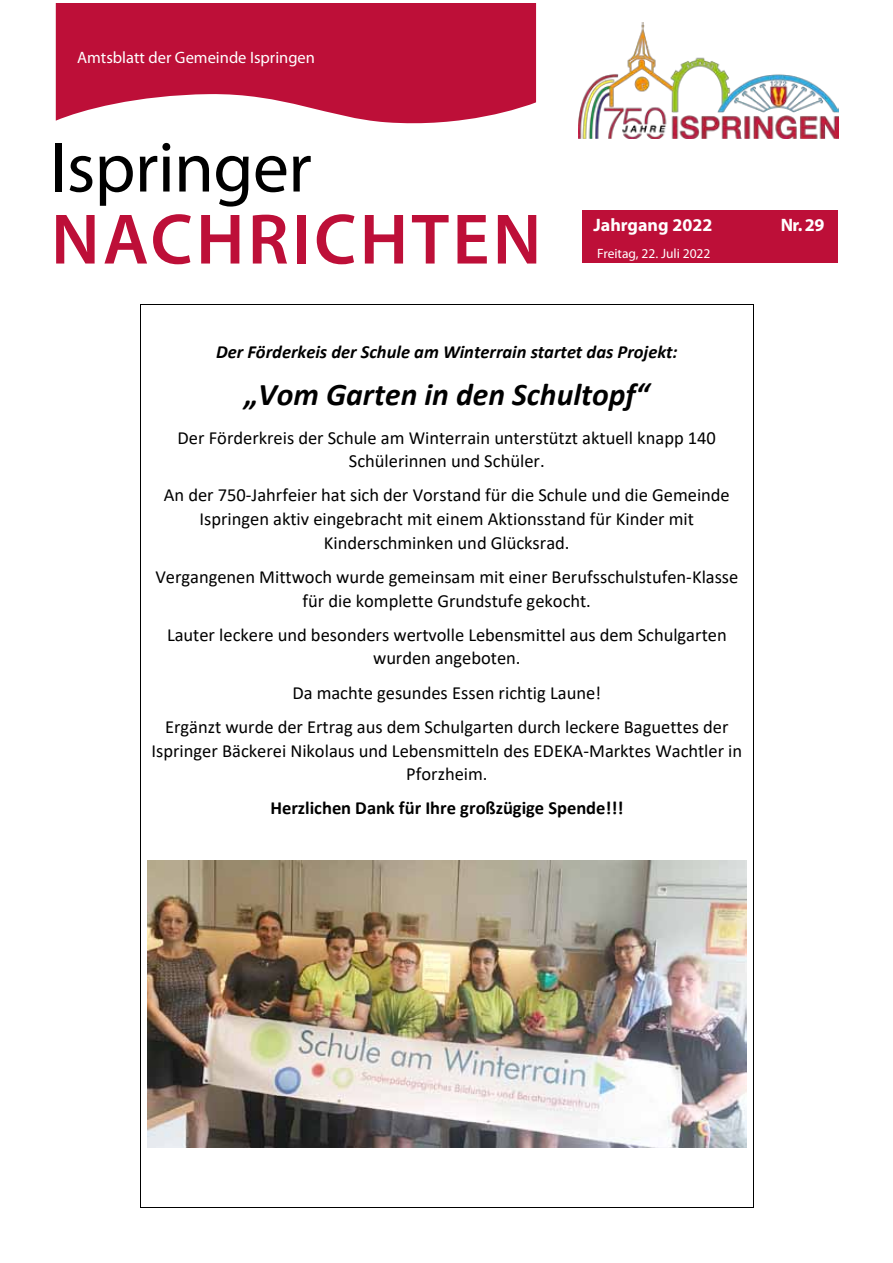
<style>
.page{position:relative;width:893px;height:1263px;background:#fff}
.page>*{position:absolute;margin:0;border:0;box-sizing:border-box;transform-origin:0 0}
.t1{font:600 72px "Myriad Pro";letter-spacing:.045em;color:#bd0f38}
.t2{font:72px "Myriad Pro";letter-spacing:-.01em;color:#000}
.t3{font:italic 700 31.65px "Calibri";color:#000}
.t4{font:18.45px/23.5px "Calibri";color:#000;text-align:center}
.t5{font:italic 700 18.45px "Calibri";color:#000}
.t6{font:700 18.45px "Calibri";color:#000}
.t7{font:700 18px "Myriad Pro";color:#fff}
.t8{font:16.5px "Myriad Pro";color:#fff}
.t9{font:13.5px "Myriad Pro";color:#fff}
</style>
<div class="page">
<svg style="left:56px;top:4px;width:480px;height:120px;background:#c52d51"></svg>
<div style="left:582px;top:210px;width:256px;height:53px;background:#bd0f38"></div>
<img style="left:579px;top:23px;width:260px;height:115px">
<hr style="left:141px;top:304px;width:612px;height:1px;background:#000">
<hr style="left:140px;top:305px;width:1px;height:36px;background:#000">
<hr style="left:753px;top:305px;width:1px;height:36px;background:#000">
<hr style="left:140px;top:341px;width:1px;height:34px;background:#000">
<hr style="left:753px;top:341px;width:1px;height:34px;background:#000">
<hr style="left:140px;top:375px;width:1px;height:51px;background:#000">
<hr style="left:753px;top:375px;width:1px;height:51px;background:#000">
<svg style="left:140px;top:426px;width:1px;height:24px"></svg>
<svg style="left:753px;top:426px;width:1px;height:24px"></svg>
<hr style="left:140px;top:450px;width:1px;height:34px;background:#000">
<hr style="left:753px;top:450px;width:1px;height:34px;background:#000">
<svg style="left:140px;top:484px;width:1px;height:47px"></svg>
<svg style="left:753px;top:484px;width:1px;height:47px"></svg>
<hr style="left:140px;top:531px;width:1px;height:34px;background:#000">
<hr style="left:753px;top:531px;width:1px;height:34px;background:#000">
<svg style="left:140px;top:565px;width:1px;height:24px"></svg>
<svg style="left:753px;top:565px;width:1px;height:24px"></svg>
<hr style="left:140px;top:589px;width:1px;height:34px;background:#000">
<hr style="left:753px;top:589px;width:1px;height:34px;background:#000">
<svg style="left:140px;top:623px;width:1px;height:24px"></svg>
<svg style="left:753px;top:623px;width:1px;height:24px"></svg>
<hr style="left:140px;top:647px;width:1px;height:34px;background:#000">
<hr style="left:753px;top:647px;width:1px;height:34px;background:#000">
<hr style="left:140px;top:681px;width:1px;height:34px;background:#000">
<hr style="left:753px;top:681px;width:1px;height:34px;background:#000">
<svg style="left:140px;top:715px;width:1px;height:48px"></svg>
<svg style="left:753px;top:715px;width:1px;height:48px"></svg>
<hr style="left:140px;top:763px;width:1px;height:34px;background:#000">
<hr style="left:753px;top:763px;width:1px;height:34px;background:#000">
<hr style="left:140px;top:797px;width:1px;height:34px;background:#000">
<hr style="left:753px;top:797px;width:1px;height:34px;background:#000">
<svg style="left:140px;top:831px;width:1px;height:29px"></svg>
<svg style="left:753px;top:831px;width:1px;height:29px"></svg>
<hr style="left:140px;top:860px;width:1px;height:298px;background:#000">
<hr style="left:753px;top:860px;width:1px;height:298px;background:#000">
<hr style="left:140px;top:1158px;width:1px;height:30px;background:#000">
<hr style="left:753px;top:1158px;width:1px;height:30px;background:#000">
<hr style="left:141px;top:1207px;width:612px;height:1px;background:#000">
<svg style="left:140px;top:1188px;width:1px;height:20px"></svg>
<svg style="left:753px;top:1188px;width:1px;height:20px"></svg>
<img style="left:148px;top:860px;width:598px;height:287px">
<p class="t8" style="left:77px;top:48px;width:239px">Amtsblatt der Gemeinde Ispringen</p>
<h1 class="t2" style="left:50px;top:123px;width:263px">Ispringer</h1>
<h1 class="t1" style="left:51px;top:194px;width:492px">NACHRICHTEN</h1>
<p class="t7" style="left:594px;top:213px;width:120px">Jahrgang 2022</p>
<p class="t7" style="left:781px;top:213px;width:45px">Nr. 29</p>
<p class="t9" style="left:597px;top:245px;width:115px">Freitag, 22. Juli 2022</p>
<p class="t5" style="left:216px;top:339px;width:463px">Der Förderkeis der Schule am Winterrain startet das Projekt:</p>
<h2 class="t3" style="left:244px;top:372px;width:406px">„Vom Garten in den Schultopf“</h2>
<p class="t4" style="left:178px;top:425px;width:540px">Der Förderkreis der Schule am Winterrain unterstützt aktuell knapp 140<br>Schülerinnen und Schüler.</p>
<p class="t4" style="left:164px;top:483px;width:567px">An der 750-Jahrfeier hat sich der Vorstand für die Schule und die Gemeinde<br>Ispringen aktiv eingebracht mit einem Aktionsstand für Kinder mit<br>Kinderschminken und Glücksrad.</p>
<p class="t4" style="left:155px;top:565px;width:584px">Vergangenen Mittwoch wurde gemeinsam mit einer Berufsschulstufen-Klasse für die komplette Grundstufe gekocht.</p>
<p class="t4" style="left:167px;top:622px;width:561px">Lauter leckere und besonders wertvolle Lebensmittel aus dem Schulgarten wurden angeboten.</p>
<p class="t4" style="left:165px;top:675px;width:565px;line-height:34.3px">Da machte gesundes Essen richtig Laune!<br>Ergänzt wurde der Ertrag aus dem Schulgarten durch leckere Baguettes der</p>
<p class="t4" style="left:152px;top:738px;width:592px">Ispringer Bäckerei Nikolaus und Lebensmitteln des EDEKA-Marktes Wachtler in<br>Pforzheim.</p>
<p class="t6" style="left:270px;top:795px;width:355px">Herzlichen Dank für Ihre großzügige Spende!!!</p>
</div>
